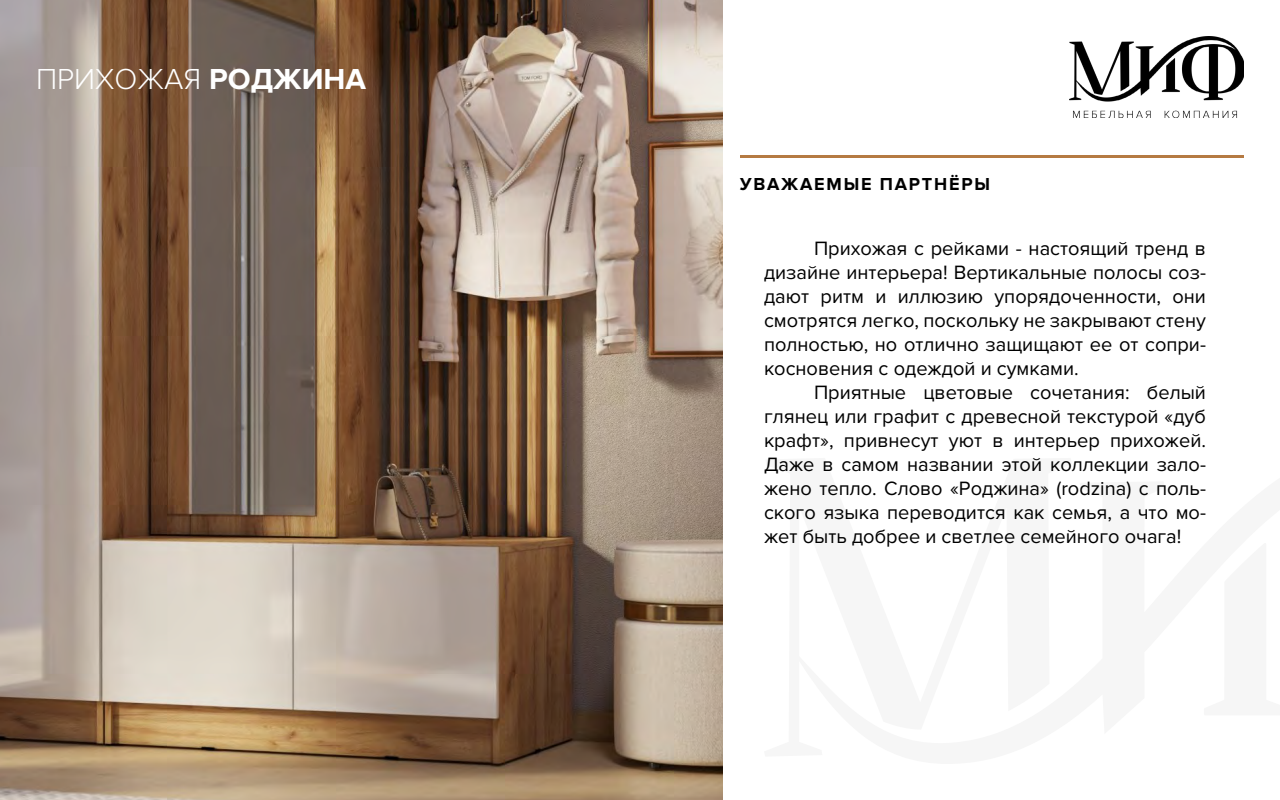
<style>
.page{position:relative;width:1280px;height:800px;background:#fff}
.page>*{position:absolute;margin:0;border:0;box-sizing:border-box;transform-origin:0 0}
.t1{font:300 30px "Proxima Nova";color:#fff}
.t2{font:20px/24px "Proxima Nova";color:#000;text-align:justify}
.t3{font:700 18px "Proxima Nova";letter-spacing:.1em;color:#000}
.s1{font-weight:700}
</style>
<div class="page">
<img style="left:0;top:0;width:723px;height:800px">
<img style="left:1069px;top:36px;width:175px;height:81px">
<hr style="left:740px;top:155px;width:504px;height:3px;background:#b57a42">
<h1 class="t1" style="left:36px;top:61px;width:332px">ПРИХОЖАЯ <span class="s1">РОДЖИНА</span></h1>
<p class="t3" style="left:740px;top:174px;width:252px">УВАЖАЕМЫЕ ПАРТНЁРЫ</p>
<p class="t2" style="left:764px;top:237px;width:444px;text-indent:50px">Прихожая с рейками - настоящий тренд в дизайне интерьера! Вертикальные полосы соз&shy;дают ритм и иллюзию упорядоченности, они смотрятся легко, поскольку не закрывают стену полностью, но отлично защищают ее от сопри&shy;косновения с одеждой и сумками.</p>
<p class="t2" style="left:764px;top:381px;width:444px;text-indent:50px">Приятные цветовые сочетания: белый глянец или графит с древесной текстурой «дуб крафт», привнесут уют в интерьер прихожей.<br>Даже в самом названии этой коллекции зало&shy;жено тепло. Слово «Роджина» (rodzina) с поль&shy;ского языка переводится как семья, а что мо&shy;жет быть добрее и светлее семейного очага!</p>
</div>
